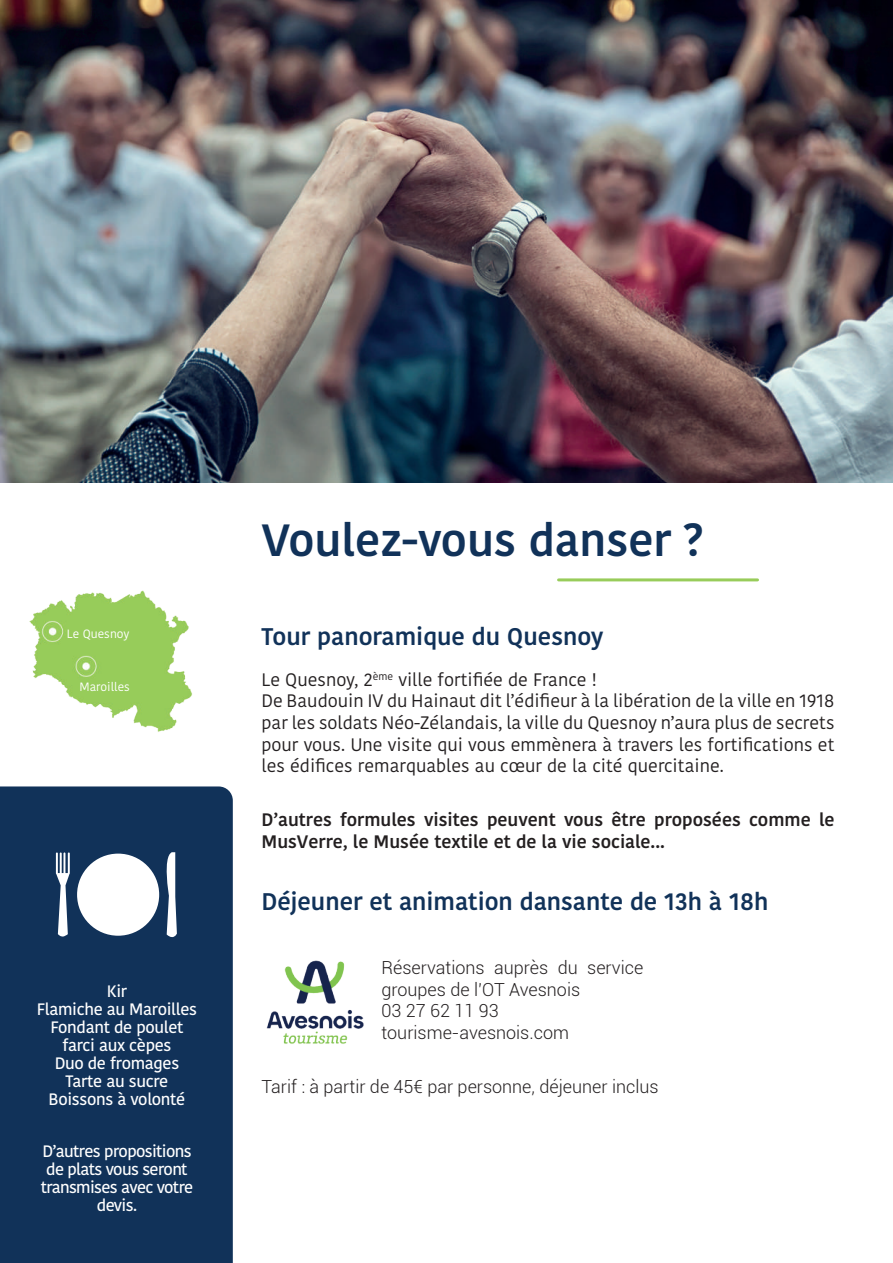
<style>
.page{position:relative;width:893px;height:1263px;background:#fff}
.page>*{position:absolute;margin:0;border:0;box-sizing:border-box;transform-origin:0 0}
.t1{font:600 45px "Kohinoor Devanagari";color:#113259}
.t2{font:600 24px "Kohinoor Devanagari";color:#113259}
.t3{font:18px/21.6px "Kohinoor Devanagari";color:#231f20}
.t4{font:300 18px/21.6px "Roboto";color:#231f20}
.t5{font:600 18px/21.6px "Kohinoor Devanagari";color:#231f20}
.t6{font:500 16.5px/18px "Kohinoor Devanagari";letter-spacing:-.02em;color:#fff;text-align:center}
.t7{font:500 16.5px/18px "Kohinoor Devanagari";letter-spacing:-.04em;color:#fff;text-align:center}
.t8{font:12px "Kohinoor Devanagari";color:#fff}
</style>
<div class="page">
<div style="left:0;top:786px;width:233px;height:477px;background:#113259"></div>
<img style="left:0;top:0;width:893px;height:482px">
<img style="left:29px;top:590px;width:163px;height:142px">
<div style="left:77px;top:854px;width:82px;height:82px;background:#fff;border-radius:50%"></div>
<svg style="left:56px;top:852px;width:14px;height:88px"></svg>
<svg style="left:162px;top:852px;width:15px;height:89px"></svg>
<hr style="left:559px;top:578px;width:198px;height:3px;background:#98cc5a">
<img style="left:266px;top:960px;width:98px;height:84px">
<p class="t8" style="left:67px;top:627px;width:64px">Le Quesnoy</p>
<p class="t8" style="left:79px;top:680px;width:52px">Maroilles</p>
<p class="t6" style="left:37px;top:982px;width:162px">Kir<br>Flamiche au Maroilles<br>Fondant de poulet farci aux cèpes<br>Duo de fromages<br>Tarte au sucre<br>Boissons à volonté</p>
<p class="t7" style="left:41px;top:1142px;width:154px">D’autres propositions de plats vous seront transmises avec votre devis.</p>
<h1 class="t1" style="left:261px;top:514px;width:444px">Voulez-vous danser ?</h1>
<h2 class="t2" style="left:261px;top:622px;width:343px">Tour panoramique du Quesnoy</h2>
<p class="t3" style="left:261px;top:669px;width:575px">Le Quesnoy, 2<sup>ème</sup> ville fortifiée de France !<br>De Baudouin IV du Hainaut dit l’édifieur à la libération de la ville en 1918 par les soldats Néo-Zélandais, la ville du Quesnoy n’aura plus de secrets pour vous. Une visite qui vous emmènera à travers les fortifications et les édifices remarquables au cœur de la cité quercitaine.</p>
<p class="t5" style="left:261px;top:809px;width:575px">D’autres formules visites peuvent vous être proposées comme le<br>MusVerre, le Musée textile et de la vie sociale...</p>
<h2 class="t2" style="left:261px;top:888px;width:508px">Déjeuner et animation dansante de 13h à 18h</h2>
<p class="t4" style="left:381px;top:956px;width:263px">Réservations auprès du service groupes de l’OT Avesnois<br>03 27 62 11 93 tourisme-avesnois.com</p>
<p class="t4" style="left:261px;top:1075px;width:399px">Tarif : à partir de 45€ par personne, déjeuner inclus</p>
</div>
